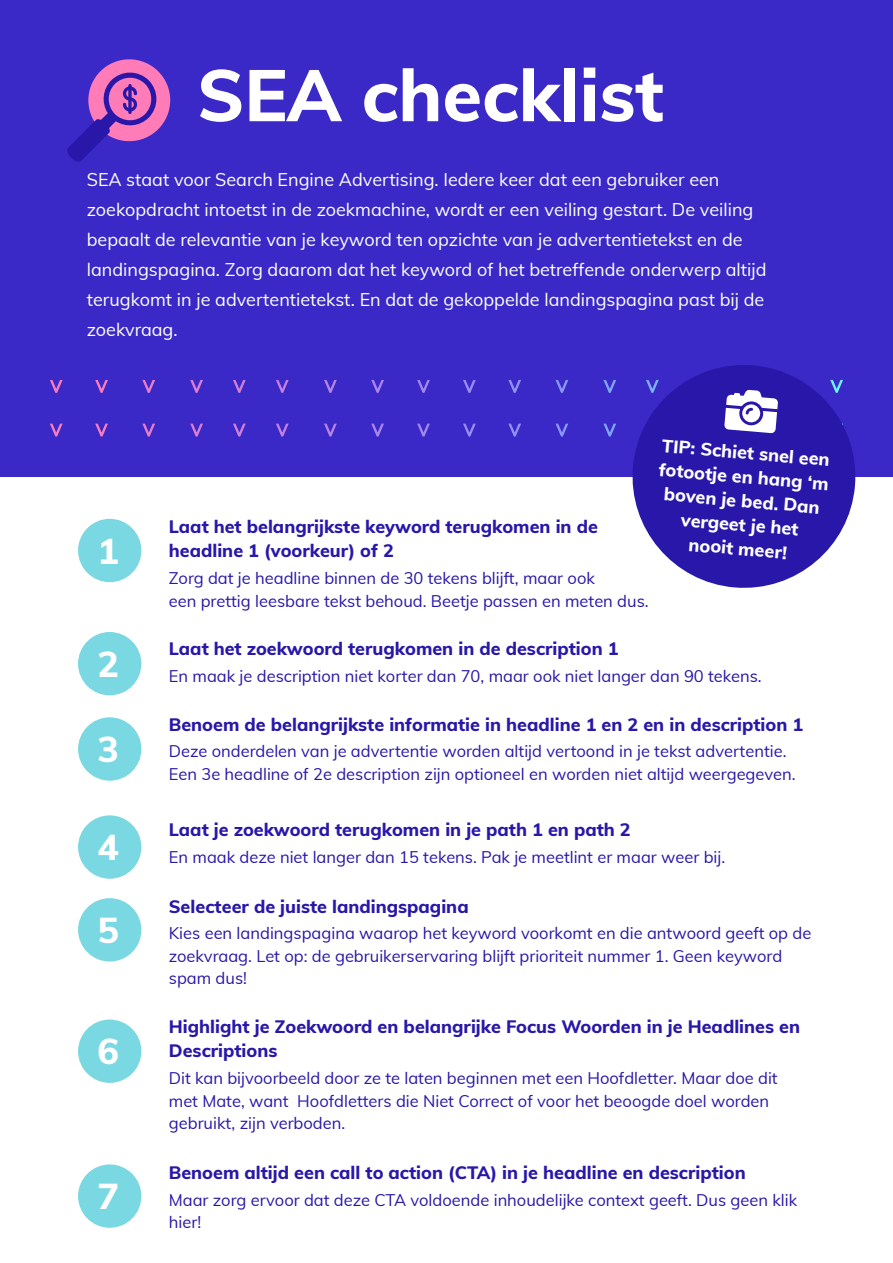
<style>
.page{position:relative;width:893px;height:1263px;background:#fff}
.page>*{position:absolute;margin:0;border:0;box-sizing:border-box;transform-origin:0 0}
.t1{font:800 72px "Muli";color:#fff}
.t2{font:800 36px "Muli";color:#fff}
.t3{font:800 18px/24px "Muli";color:#2817a9}
.t4{font:18px/30px "Muli";color:#fff}
.t5{font:800 18px/24px "Muli";color:#fff;text-align:center}
.t6{font:16.5px/22.5px "Muli";color:#2817a9}
</style>
<div class="page">
<div style="left:0;top:0;width:893px;height:476px;background:#3a28c7"></div>
<svg style="left:50px;top:380px;width:13px;height:13px"></svg>
<svg style="left:50px;top:424px;width:13px;height:12px"></svg>
<svg style="left:95px;top:380px;width:13px;height:13px"></svg>
<svg style="left:95px;top:424px;width:13px;height:12px"></svg>
<svg style="left:142px;top:380px;width:13px;height:13px"></svg>
<svg style="left:142px;top:424px;width:13px;height:12px"></svg>
<svg style="left:190px;top:380px;width:13px;height:13px"></svg>
<svg style="left:190px;top:424px;width:13px;height:12px"></svg>
<svg style="left:233px;top:380px;width:13px;height:13px"></svg>
<svg style="left:233px;top:424px;width:13px;height:12px"></svg>
<svg style="left:276px;top:380px;width:13px;height:13px"></svg>
<svg style="left:276px;top:424px;width:13px;height:12px"></svg>
<svg style="left:324px;top:380px;width:13px;height:13px"></svg>
<svg style="left:324px;top:424px;width:13px;height:12px"></svg>
<svg style="left:371px;top:380px;width:13px;height:13px"></svg>
<svg style="left:371px;top:424px;width:13px;height:12px"></svg>
<svg style="left:417px;top:380px;width:13px;height:13px"></svg>
<svg style="left:417px;top:424px;width:13px;height:12px"></svg>
<svg style="left:463px;top:380px;width:13px;height:13px"></svg>
<svg style="left:463px;top:424px;width:13px;height:12px"></svg>
<svg style="left:508px;top:380px;width:13px;height:13px"></svg>
<svg style="left:508px;top:424px;width:13px;height:12px"></svg>
<svg style="left:556px;top:380px;width:12px;height:13px"></svg>
<svg style="left:556px;top:424px;width:12px;height:12px"></svg>
<svg style="left:603px;top:380px;width:13px;height:13px"></svg>
<svg style="left:603px;top:424px;width:13px;height:12px"></svg>
<div style="left:78px;top:519px;width:63px;height:63px;background:#79d8e1;border-radius:50%"></div>
<div style="left:88px;top:59px;width:82px;height:82px;background:#ff7cb9;border-radius:50%"></div>
<div style="left:78px;top:632px;width:63px;height:63px;background:#79d8e1;border-radius:50%"></div>
<div style="left:78px;top:717px;width:63px;height:64px;background:#79d8e1;border-radius:50%"></div>
<div style="left:78px;top:815px;width:63px;height:64px;background:#79d8e1;border-radius:50%"></div>
<div style="left:78px;top:1164px;width:63px;height:64px;background:#79d8e1;border-radius:50%"></div>
<div style="left:78px;top:898px;width:63px;height:63px;background:#79d8e1;border-radius:50%"></div>
<div style="left:78px;top:1019px;width:63px;height:64px;background:#79d8e1;border-radius:50%"></div>
<svg style="left:628px;top:365px;width:232px;height:223px;fill:#2817a9"></svg>
<svg style="left:724px;top:380px;width:54px;height:56px;background:#978fd5"></svg>
<svg style="left:67px;top:70px;width:92px;height:92px"></svg>
<h1 class="t1" style="left:197px;top:49px;width:468px">SEA checklist</h1>
<p class="t4" style="left:87px;top:164px;width:681px">SEA staat voor Search Engine Advertising. Iedere keer dat een gebruiker een zoekopdracht intoetst in de zoekmachine, wordt er een veiling gestart. De veiling bepaalt de relevantie van je keyword ten opzichte van je advertentietekst en de landingspagina. Zorg daarom dat het keyword of het betreffende onderwerp altijd terugkomt in je advertentietekst. En dat de gekoppelde landingspagina past bij de zoekvraag.</p>
<h2 class="t2" style="left:98px;top:528px;width:23px">1</h2>
<h2 class="t2" style="left:98px;top:641px;width:23px">2</h2>
<h2 class="t2" style="left:98px;top:726px;width:23px">3</h2>
<h2 class="t2" style="left:98px;top:824px;width:23px">4</h2>
<h2 class="t2" style="left:98px;top:907px;width:23px">5</h2>
<h2 class="t2" style="left:98px;top:1028px;width:23px">6</h2>
<h2 class="t2" style="left:98px;top:1173px;width:23px">7</h2>
<p class="t3" style="left:169px;top:514px;width:431px">Laat het belangrijkste keyword terugkomen in de headline 1 (voorkeur) of 2</p>
<p class="t6" style="left:169px;top:567px;width:481px">Zorg dat je headline binnen de 30 tekens blijft, maar ook<br>een prettig leesbare tekst behoud. Beetje passen en meten dus.</p>
<p class="t5" style="left:662px;top:433px;width:172px;rotate:5deg">TIP: Schiet snel een fotootje en hang ‘m boven je bed. Dan vergeet je het<br>nooit meer!</p>
<p class="t3" style="left:169px;top:636px;width:451px">Laat het zoekwoord terugkomen in de description 1</p>
<p class="t6" style="left:169px;top:664px;width:594px">En maak je description niet korter dan 70, maar ook niet langer dan 90 tekens.</p>
<p class="t3" style="left:169px;top:712px;width:636px">Benoem de belangrijkste informatie in headline 1 en 2 en in description 1</p>
<p class="t6" style="left:169px;top:740px;width:628px">Deze onderdelen van je advertentie worden altijd vertoond in je tekst advertentie.<br>Een 3e headline of 2e description zijn optioneel en worden niet altijd weergegeven.</p>
<p class="t3" style="left:169px;top:817px;width:463px">Laat je zoekwoord terugkomen in je path 1 en path 2</p>
<p class="t6" style="left:169px;top:845px;width:558px">En maak deze niet langer dan 15 tekens. Pak je meetlint er maar weer bij.</p>
<p class="t3" style="left:169px;top:894px;width:301px">Selecteer de juiste landingspagina</p>
<p class="t6" style="left:169px;top:922px;width:644px">Kies een landingspagina waarop het keyword voorkomt en die antwoord geeft op de zoekvraag. Let op: de gebruikerservaring blijft prioriteit nummer 1. Geen keyword spam dus!</p>
<p class="t3" style="left:169px;top:1014px;width:633px">Highlight je Zoekwoord en belangrijke Focus Woorden in je Headlines en<br>Descriptions</p>
<p class="t6" style="left:169px;top:1066px;width:610px">Dit kan bijvoorbeeld door ze te laten beginnen met een Hoofdletter. Maar doe dit met Mate, want Hoofdletters die Niet Correct of voor het beoogde doel worden gebruikt, zijn verboden.</p>
<p class="t3" style="left:169px;top:1160px;width:578px">Benoem altijd een call to action (CTA) in je headline en description</p>
<p class="t6" style="left:169px;top:1188px;width:630px">Maar zorg ervoor dat deze CTA voldoende inhoudelijke context geeft. Dus geen klik hier!</p>
</div>
